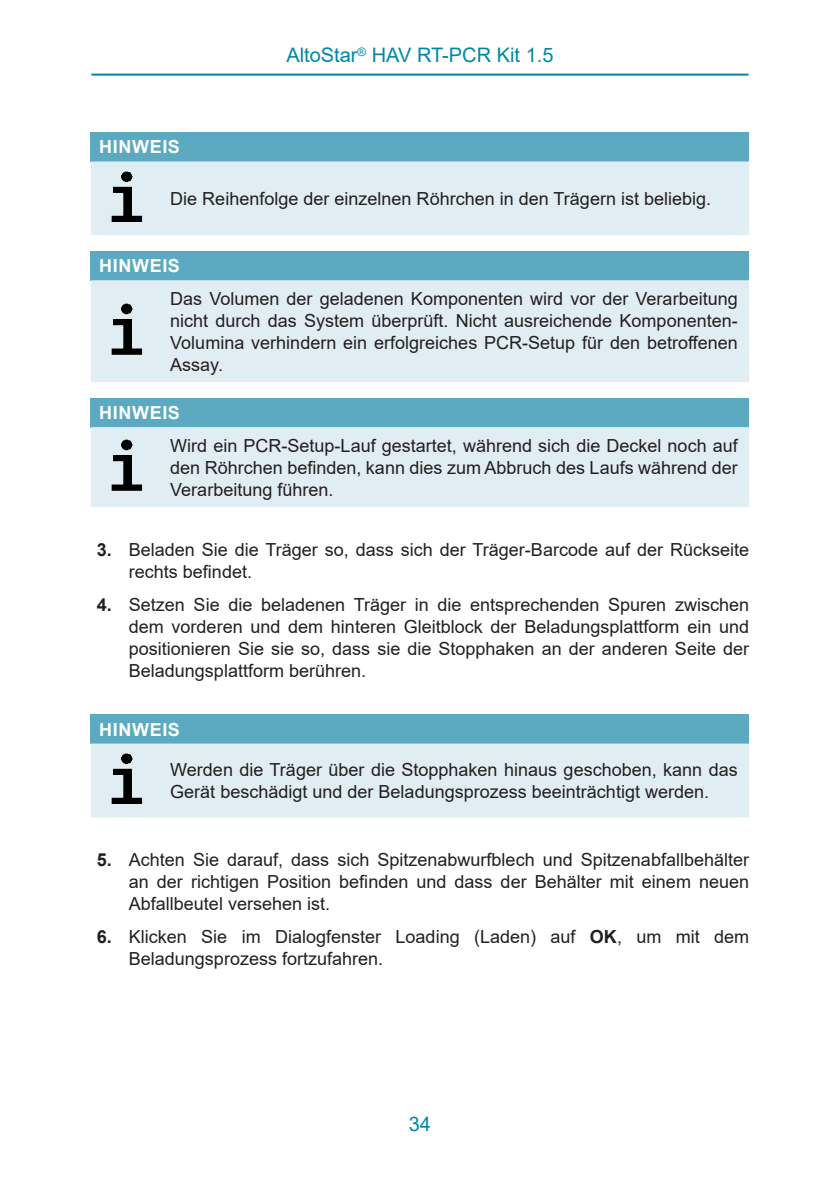
<style>
.page{position:relative;width:840px;height:1191px;background:#fff}
.page>*{position:absolute;margin:0;border:0;box-sizing:border-box;transform-origin:0 0}
.Seitenkopf{font:20px "Arial";color:#0087a6}
.Note_para{font:18px/22px "Arial";color:#231f20;text-align:justify}
.Note_Titel{font:700 18px "Arial";letter-spacing:.035em;color:#fff}
.s1{font-weight:700}
</style>
<div class="page">
<hr style="left:91px;top:74px;width:657px;height:2px;background:#0087a6">
<div style="left:91px;top:132px;width:657px;height:29px;background:#5caac2"></div>
<div style="left:91px;top:161px;width:657px;height:74px;background:#e0edf3"></div>
<img style="left:94px;top:167px;width:62px;height:62px">
<div style="left:91px;top:251px;width:657px;height:29px;background:#5caac2"></div>
<div style="left:91px;top:280px;width:657px;height:102px;background:#e0edf3"></div>
<img style="left:94px;top:300px;width:62px;height:62px">
<div style="left:91px;top:398px;width:657px;height:29px;background:#5caac2"></div>
<div style="left:91px;top:427px;width:657px;height:80px;background:#e0edf3"></div>
<img style="left:94px;top:436px;width:62px;height:62px">
<div style="left:91px;top:714px;width:657px;height:29px;background:#5caac2"></div>
<div style="left:91px;top:743px;width:657px;height:74px;background:#e0edf3"></div>
<img style="left:94px;top:749px;width:62px;height:62px">
<p class="Seitenkopf" style="left:286px;top:41px;width:268px">AltoStar<sup>®</sup> HAV RT-PCR Kit 1.5</p>
<p class="Note_Titel" style="left:99px;top:134px;width:82px">HINWEIS</p>
<p class="Note_para" style="left:170px;top:187px;width:542px">Die Reihenfolge der einzelnen Röhrchen in den Trägern ist beliebig.</p>
<p class="Note_Titel" style="left:99px;top:253px;width:82px">HINWEIS</p>
<p class="Note_para" style="left:170px;top:287px;width:568px">Das Volumen der geladenen Komponenten wird vor der Verarbeitung nicht durch das System überprüft. Nicht ausreichende Komponenten-Volumina verhindern ein erfolgreiches PCR-Setup für den betroffenen Assay.</p>
<p class="Note_Titel" style="left:99px;top:400px;width:82px">HINWEIS</p>
<p class="Note_para" style="left:170px;top:434px;width:568px">Wird ein PCR-Setup-Lauf gestartet, während sich die Deckel noch auf den Röhrchen befinden, kann dies zum Abbruch des Laufs während der Verarbeitung führen.</p>
<p class="Note_para" style="left:129px;top:538px;width:621px;text-indent:-32px"><span class="s1">3.</span> Beladen Sie die Träger so, dass sich der Träger-Barcode auf der Rückseite rechts befindet.</p>
<p class="Note_para" style="left:129px;top:593px;width:621px;text-indent:-32px"><span class="s1">4.</span> Setzen Sie die beladenen Träger in die entsprechenden Spuren zwischen dem vorderen und dem hinteren Gleitblock der Beladungsplattform ein und positionieren Sie sie so, dass sie die Stopphaken an der anderen Seite der Beladungsplattform berühren.</p>
<p class="Note_Titel" style="left:99px;top:716px;width:82px">HINWEIS</p>
<p class="Note_para" style="left:170px;top:758px;width:568px">Werden die Träger über die Stopphaken hinaus geschoben, kann das<br>Gerät beschädigt und der Beladungsprozess beeinträchtigt werden.</p>
<p class="Note_para" style="left:129px;top:848px;width:621px;text-indent:-32px"><span class="s1">5.</span> Achten Sie darauf, dass sich Spitzenabwurfblech und Spitzenabfallbehälter an der richtigen Position befinden und dass der Behälter mit einem neuen Abfallbeutel versehen ist.</p>
<p class="Note_para" style="left:129px;top:926px;width:621px;text-indent:-32px"><span class="s1">6.</span> Klicken Sie im Dialogfenster Loading (Laden) auf <span class="s1">OK</span>, um mit dem<br>Beladungsprozess fortzufahren.</p>
<p class="Seitenkopf" style="left:408px;top:1110px;width:24px">34</p>
</div>
